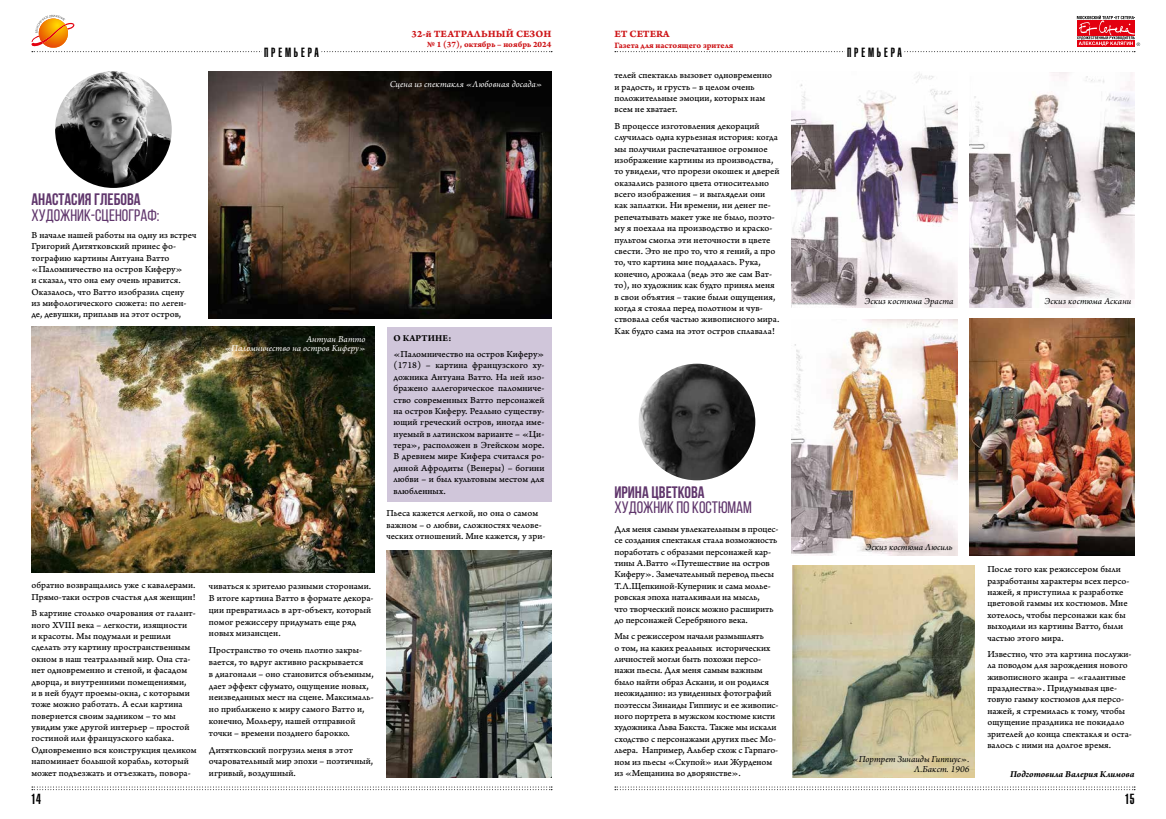
<style>
.page{position:relative;width:1166px;height:819px;background:#fff}
.page>*{position:absolute;margin:0;border:0;box-sizing:border-box;transform-origin:0 0}
.t1{font:16.62px "Bebas Neue";color:#60366c}
.t2{font:700 16.62px "Bebas Neue";color:#60366c}
.t3{font:14.44px "Helios Ultra Compressed";color:#000}
.t4{font:13.12px "Helios Ultra Compressed";letter-spacing:.22em;color:#000}
.t5{font:10.24px "Arno Pro Bold Caption";color:#cd1316}
.t6{font:9.62px/11.4px "Arno Pro Caption";letter-spacing:-.005em;color:#000}
.t7{font:italic 9.62px/9.6px "Arno Pro";letter-spacing:.005em;color:#000;text-align:right}
.t8{font:italic 9.62px/9.6px "Arno Pro";letter-spacing:.005em;color:#fff;text-align:right}
.t9{font:italic 700 9.62px "Arno Pro";color:#000}
.t10{font:700 9.62px "Arno Pro";letter-spacing:.01em;color:#000}
.t11{font:8.75px "Arno Pro Bold Caption";color:#cd1316}
</style>
<div class="page">
<svg style="left:615px;top:15px;width:525px;height:37px"></svg>
<svg style="left:32px;top:786px;width:520px;height:4px"></svg>
<svg style="left:615px;top:786px;width:520px;height:4px"></svg>
<svg style="left:31px;top:15px;width:521px;height:37px"></svg>
<div style="left:387px;top:327px;width:164px;height:175px;background:#d0c6da"></div>
<div style="left:262px;top:41px;width:59px;height:19px;background:#fff"></div>
<div style="left:845px;top:41px;width:59px;height:19px;background:#fff"></div>
<img style="left:55px;top:71px;width:117px;height:117px;border-radius:58px">
<img style="left:31px;top:327px;width:343px;height:245px">
<img style="left:209px;top:72px;width:342px;height:246px">
<img style="left:386px;top:551px;width:165px;height:226px">
<img style="left:639px;top:363px;width:116px;height:117px;border-radius:58px">
<img style="left:969px;top:319px;width:165px;height:236px">
<img style="left:792px;top:565px;width:183px;height:212px">
<img style="left:969px;top:73px;width:165px;height:235px">
<img style="left:792px;top:73px;width:165px;height:235px">
<img style="left:792px;top:319px;width:165px;height:236px">
<h1 class="t2" style="left:32px;top:190px;width:111px">АНАСТАСИЯ ГЛЕБОВА</h1>
<h1 class="t1" style="left:32px;top:206px;width:129px">ХУДОЖНИК-СЦЕНОГРАФ:</h1>
<p class="t6" style="left:32px;top:229px;width:166px">В начале нашей работы на одну из встреч Григорий Дитятковский принес фо&shy;тографию картины Антуана Ватто «Паломничество на остров Киферу»<br>и сказал, что она ему очень нравится.<br>Оказалось, что Ватто изобразил сцену<br>из мифологического сюжета: по леген&shy;де, девушки, приплыв на этот остров,</p>
<p class="t6" style="left:31px;top:580px;width:166px">обратно возвращались уже с кавалерами.<br>Прямо-таки остров счастья для женщин!</p>
<p class="t6" style="left:31px;top:608px;width:167px">В картине столько очарования от галант&shy;ного XVIII века – легкости, изящности<br>и красоты. Мы подумали и решили сделать эту картину пространственным окном в наш театральный мир. Она ста&shy;нет одновременно и стеной, и фасадом дворца, и внутренними помещениями,<br>и в ней будут проемы-окна, с которыми тоже можно работать. А если картина повернется своим задником – то мы увидим уже другой интерьер – простой гостиной или французского кабака.<br>Одновременно вся конструкция целиком напоминает большой корабль, который может подъезжать и отъезжать, повора-</p>
<p class="t5" style="left:412px;top:28px;width:141px">32-й ТЕАТРАЛЬНЫЙ СЕЗОН</p>
<p class="t11" style="left:427px;top:39px;width:126px">№ 1 (37), октябрь – ноябрь 2024</p>
<p class="t5" style="left:614px;top:28px;width:57px">ET CETERA</p>
<p class="t11" style="left:614px;top:40px;width:120px">Газета для настоящего зрителя</p>
<h3 class="t4" style="left:264px;top:45px;width:56px">ПРЕМЬЕРА</h3>
<h3 class="t4" style="left:847px;top:45px;width:56px">ПРЕМЬЕРА</h3>
<p class="t8" style="left:390px;top:79px;width:154px">Сцена из спектакля «Любовная досада»</p>
<p class="t8" style="left:225px;top:334px;width:142px">Антуан Ватто<br>«Паломничество на остров Киферу»</p>
<p class="t10" style="left:394px;top:332px;width:59px">О КАРТИНЕ:</p>
<p class="t6" style="left:393px;top:349px;width:152px;text-align:justify">«Паломничество на остров Киферу» (1718) – картина французского ху&shy;дожника Антуана Ватто. На ней изо&shy;бражено аллегорическое паломниче&shy;ство современных Ватто персонажей на остров Киферу. Реально существу&shy;ющий греческий остров, иногда име&shy;нуемый в латинском варианте – «Ци&shy;тера», расположен в Эгейском море.<br>В древнем мире Кифера считался ро&shy;диной Афродиты (Венеры) – богини любви – и был культовым местом для влюбленных.</p>
<p class="t6" style="left:386px;top:508px;width:160px">Пьеса кажется легкой, но она о самом важном – о любви, сложностях челове&shy;ческих отношений. Мне кажется, у зри-</p>
<p class="t6" style="left:209px;top:580px;width:166px;line-height:11.8px">чиваться к зрителю разными сторонами.<br>В итоге картина Ватто в формате декора&shy;ции превратилась в арт-объект, который помог режиссеру придумать еще ряд новых мизансцен.</p>
<p class="t6" style="left:209px;top:644px;width:166px;line-height:11.8px">Пространство то очень плотно закры&shy;вается, то вдруг активно раскрывается<br>в диагонали – оно становится объемным, дает эффект сфумато, ощущение новых, неизведанных мест на сцене. Максималь&shy;но приближено к миру самого Ватто и, конечно, Мольеру, нашей отправной точки – времени позднего барокко.</p>
<p class="t6" style="left:209px;top:744px;width:166px;line-height:11.8px">Дитятковский погрузил меня в этот очаровательный мир эпохи – поэтичный, игривый, воздушный.</p>
<p class="t6" style="left:614px;top:70px;width:159px">телей спектакль вызовет одновременно и радость, и грусть – в целом очень положительные эмоции, которых нам всем не хватает.</p>
<p class="t6" style="left:614px;top:120px;width:167px">В процессе изготовления декораций случилась одна курьезная история: когда мы получили распечатанное огромное изображение картины из производства, то увидели, что прорези окошек и дверей оказались разного цвета относительно всего изображения – и выглядели они как заплатки. Ни времени, ни денег пе&shy;репечатывать макет уже не было, поэто&shy;му я поехала на производство и краско&shy;пультом смогла эти неточности в цвете свести. Это не про то, что я гений, а про то, что картина мне поддалась. Рука, конечно, дрожала (ведь это же сам Ват&shy;то), но художник как будто принял меня в свои объятия – такие были ощущения, когда я стояла перед полотном и чув&shy;ствовала себя частью живописного мира.<br>Как будто сама на этот остров сплавала!</p>
<h1 class="t2" style="left:614px;top:482px;width:92px">ИРИНА ЦВЕТКОВА</h1>
<h1 class="t1" style="left:614px;top:498px;width:139px">ХУДОЖНИК ПО КОСТЮМАМ</h1>
<p class="t6" style="left:614px;top:523px;width:166px">Для меня самым увлекательным в процес&shy;се создания спектакля стала возможность поработать с образами персонажей кар&shy;тины А.Ватто «Путешествие на остров Киферу». Замечательный перевод пьесы Т.Л.Щепкиной-Куперник и сама молье&shy;ровская эпоха наталкивали на мысль,<br>что творческий поиск можно расширить до персонажей Серебряного века.</p>
<p class="t6" style="left:614px;top:631px;width:166px">Мы с режиссером начали размышлять<br>о том, на каких реальных исторических личностей могли быть похожи персо&shy;нажи пьесы. Для меня самым важным было найти образ Аскани, и он родился неожиданно: из увиденных фотографий поэтессы Зинаиды Гиппиус и ее живопис&shy;ного портрета в мужском костюме кисти художника Льва Бакста. Также мы искали сходство с персонажами других пьес Мо&shy;льера. Например, Альбер схож с Гарпаго&shy;ном из пьесы «Скупой» или Журденом из «Мещанина во дворянстве».</p>
<p class="t7" style="left:864px;top:296px;width:91px">Эскиз костюма Эраста</p>
<p class="t7" style="left:1044px;top:296px;width:88px">Эскиз костюма Аскани</p>
<p class="t7" style="left:865px;top:543px;width:89px">Эскиз костюма Люсиль</p>
<p class="t7" style="left:852px;top:754px;width:119px">«Портрет Зинаиды Гиппиус».<br>Л.Бакст. 1906</p>
<p class="t6" style="left:987px;top:564px;width:144px">После того как режиссером были разработаны характеры всех персо&shy;нажей, я приступила к разработке цветовой гаммы их костюмов. Мне хотелось, чтобы персонажи как бы выходили из картины Ватто, были частью этого мира.</p>
<p class="t6" style="left:987px;top:648px;width:146px">Известно, что эта картина послужи&shy;ла поводом для зарождения нового живописного жанра – «галантные празднества». Придумывая цве&shy;товую гамму костюмов для персо&shy;нажей, я стремилась к тому, чтобы ощущение праздника не покидало зрителей до конца спектакля и оста&shy;валось с ними на долгое время.</p>
<p class="t9" style="left:1010px;top:768px;width:126px">Подготовила Валерия Климова</p>
<h2 class="t3" style="left:31px;top:790px;width:11px">14</h2>
<h2 class="t3" style="left:1125px;top:790px;width:11px">15</h2>
</div>
